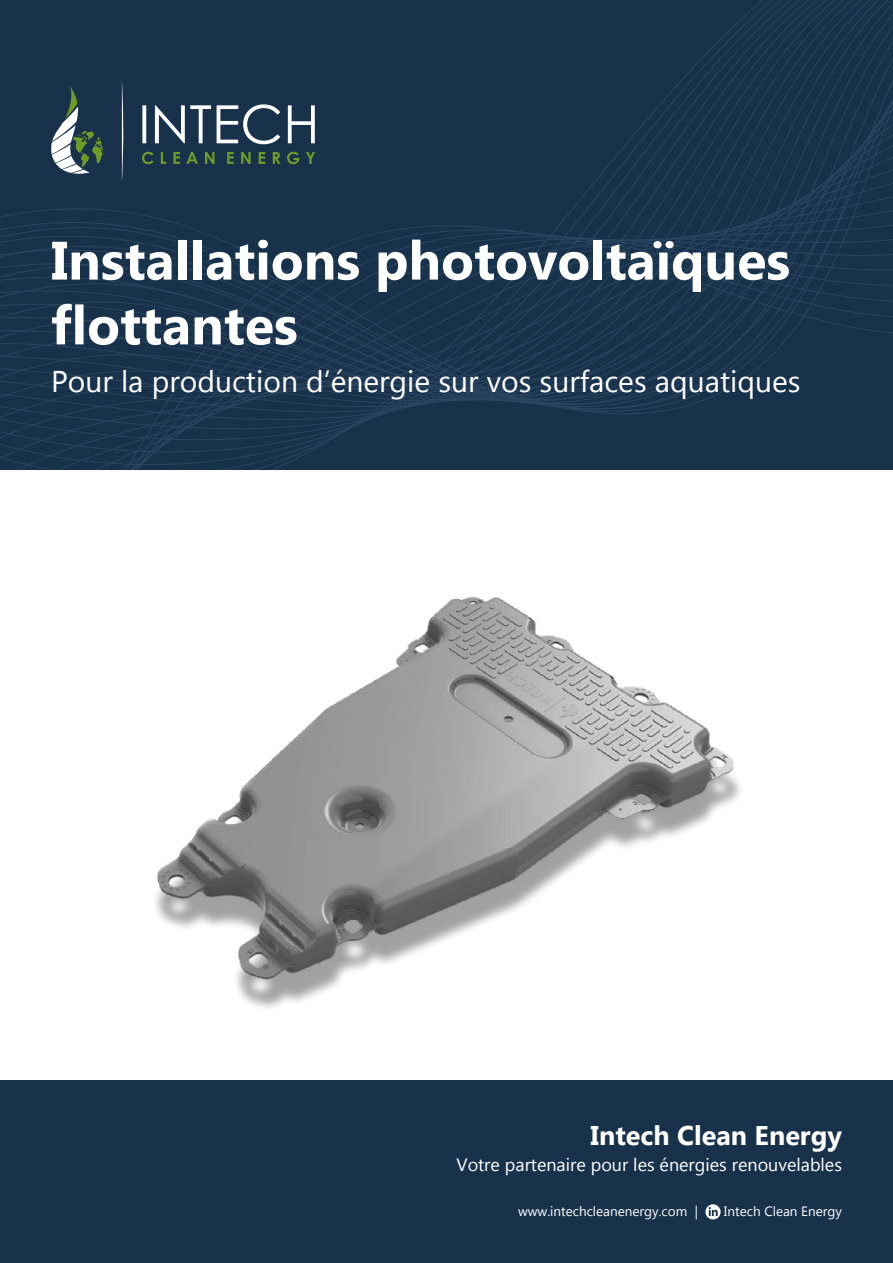
<style>
.page{position:relative;width:893px;height:1263px;background:#fff}
.page>*{position:absolute;margin:0;border:0;box-sizing:border-box;transform-origin:0 0}
.t1{font:700 54px/64.8px "Lao UI";color:#fff}
.t2{font:30px "Lao UI";color:#fff}
.t3{font:700 27px "Lao UI";color:#fff}
.t4{font:18px "Lao UI";color:#fff}
.t5{font:13.5px "Lao UI";color:#fff}
</style>
<div class="page">
<div style="left:0;top:1080px;width:893px;height:183px;background:#19324b"></div>
<svg style="left:0;top:0;width:893px;height:470px;background:#1a334c"></svg>
<svg style="left:142px;top:104px;width:173px;height:40px"></svg>
<svg style="left:142px;top:152px;width:173px;height:12px;background:#33523f"></svg>
<svg style="left:122px;top:80px;width:3px;height:102px"></svg>
<svg style="left:51px;top:86px;width:52px;height:88px"></svg>
<img style="left:155px;top:596px;width:586px;height:412px">
<svg style="left:705px;top:1204px;width:16px;height:15px"></svg>
<svg style="left:709px;top:1207px;width:9px;height:9px"></svg>
<h1 class="t1" style="left:51px;top:226px;width:741px">Installations photovoltaïques flottantes</h1>
<p class="t2" style="left:51px;top:361px;width:751px">Pour la production d’énergie sur vos surfaces aquatiques</p>
<p class="t3" style="left:590px;top:1117px;width:253px">Intech Clean Energy</p>
<p class="t4" style="left:456px;top:1152px;width:387px">Votre partenaire pour les énergies renouvelables</p>
<p class="t5" style="left:518px;top:1202px;width:181px">www.intechcleanenergy.com |</p>
<p class="t5" style="left:724px;top:1202px;width:120px">Intech Clean Energy</p>
</div>
